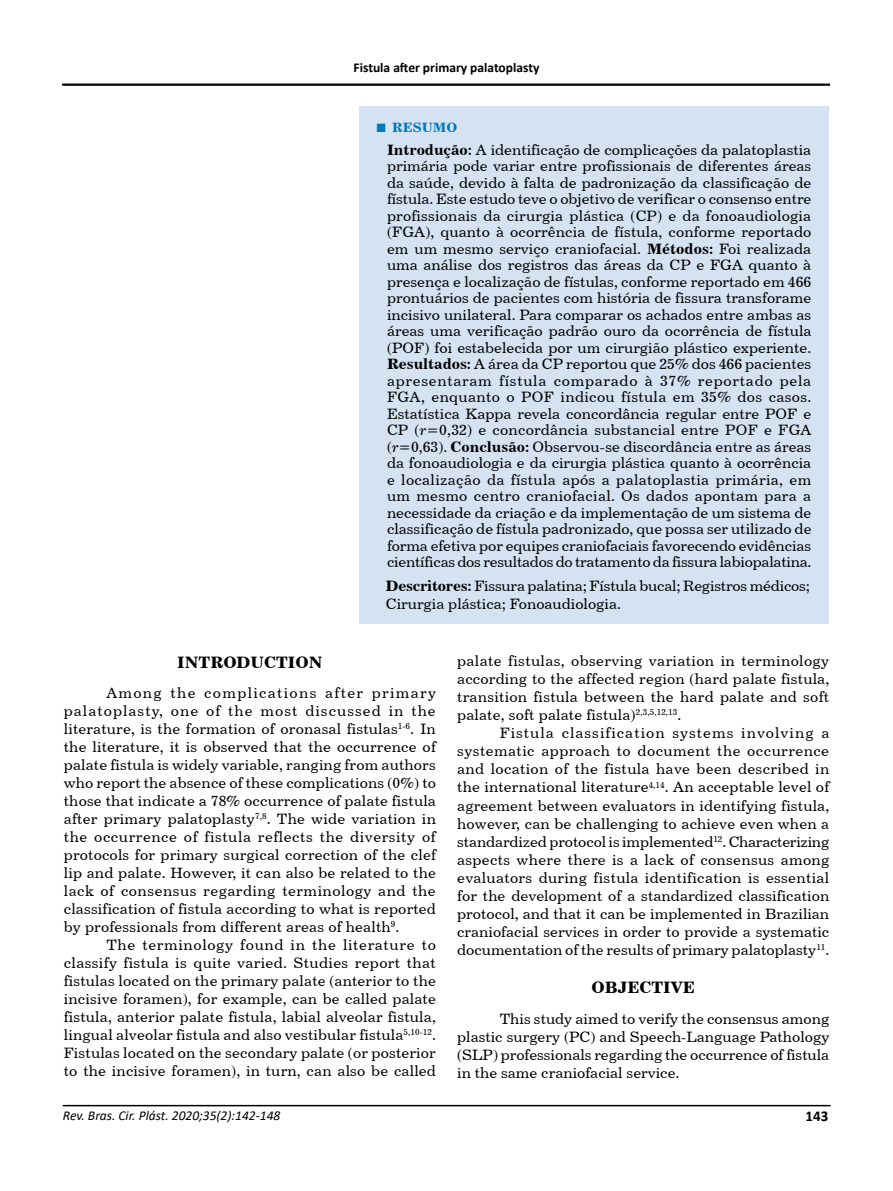
<style>
.page{position:relative;width:893px;height:1191px;background:#fff}
.page>*{position:absolute;margin:0;border:0;box-sizing:border-box;transform-origin:0 0}
.t1{font:16.5px "Century 731 BT Bold A";color:#000}
.t2{font:15px/18px "Century 731 BT Roman A";color:#000;text-align:justify}
.t3{font:700 15px "Calibri";color:#000}
.t4{font:italic 13.5px "Calibri";color:#000}
.t5{font:700 13.5px "Calibri";color:#000}
.t6{font:13.5px "Century 731 BT Bold A";color:#007abb}
.s1{font-family:"Times New Roman";font-weight:700;font-size:18px}
.s2{font-family:"Century 731 BT Bold A"}
.s3{font-family:"Century 731 BT Italic A"}
</style>
<div class="page">
<hr style="left:63px;top:1104px;width:768px;height:2px;background:#000">
<hr style="left:62px;top:84px;width:768px;height:2px;background:#000">
<div style="left:359px;top:106px;width:470px;height:518px;background:#d4e2f1"></div>
<p class="t5" style="left:354px;top:58px;width:187px">Fistula after primary palatoplasty</p>
<p class="t6" style="left:376px;top:119px;width:83px"><span class="s1">■</span> RESUMO</p>
<p class="t2" style="left:387px;top:141px;width:426px;line-height:16.5px"><span class="s2">Introdução:</span> A identificação de complicações da palatoplastia primária pode variar entre profissionais de diferentes áreas da saúde, devido à falta de padronização da classificação de fístula. Este estudo teve o objetivo de verificar o consenso entre profissionais da cirurgia plástica (CP) e da fonoaudiologia (FGA), quanto à ocorrência de fístula, conforme reportado em um mesmo serviço craniofacial. <span class="s2">Métodos:</span> Foi realizada uma análise dos registros das áreas da CP e FGA quanto à presença e localização de fístulas, conforme reportado em 466 prontuários de pacientes com história de fissura transforame incisivo unilateral. Para comparar os achados entre ambas as áreas uma verificação padrão ouro da ocorrência de fístula (POF) foi estabelecida por um cirurgião plástico experiente.<br><span class="s2">Resultados:</span> A área da CP reportou que 25% dos 466 pacientes apresentaram fístula comparado à 37% reportado pela FGA, enquanto o POF indicou fístula em 35% dos casos.<br>Estatística Kappa revela concordância regular entre POF e CP (<span class="s3">r</span>=0,32) e concordância substancial entre POF e FGA (<span class="s3">r</span>=0,63). <span class="s2">Conclusão:</span> Observou-se discordância entre as áreas da fonoaudiologia e da cirurgia plástica quanto à ocorrência e localização da fístula após a palatoplastia primária, em um mesmo centro craniofacial. Os dados apontam para a necessidade da criação e da implementação de um sistema de classificação de fístula padronizado, que possa ser utilizado de forma efetiva por equipes craniofaciais favorecendo evidências científicas dos resultados do tratamento da fissura labiopalatina.</p>
<p class="t2" style="left:386px;top:576px;width:426px"><span class="s2">Descritores:</span> Fissura palatina; Fístula bucal; Registros médicos;<br>Cirurgia plástica; Fonoaudiologia.</p>
<p class="t1" style="left:177px;top:651px;width:147px">INTRODUCTION</p>
<p class="t2" style="left:64px;top:684px;width:374px;text-indent:43px">Among the complications after primary palatoplasty, one of the most discussed in the literature, is the formation of oronasal fistulas<sup>1-6</sup>. In the literature, it is observed that the occurrence of palate fistula is widely variable, ranging from authors who report the absence of these complications (0%) to those that indicate a 78% occurrence of palate fistula after primary palatoplasty<sup>7,8</sup>. The wide variation in the occurrence of fistula reflects the diversity of protocols for primary surgical correction of the clef lip and palate. However, it can also be related to the lack of consensus regarding terminology and the classification of fistula according to what is reported by professionals from different areas of health<sup>9</sup>.</p>
<p class="t2" style="left:64px;top:936px;width:374px;text-indent:43px">The terminology found in the literature to classify fistula is quite varied. Studies report that fistulas located on the primary palate (anterior to the incisive foramen), for example, can be called palate fistula, anterior palate fistula, labial alveolar fistula, lingual alveolar fistula and also vestibular fistula<sup>5,10-12</sup>.<br>Fistulas located on the secondary palate (or posterior to the incisive foramen), in turn, can also be called</p>
<p class="t2" style="left:457px;top:652px;width:374px">palate fistulas, observing variation in terminology according to the affected region (hard palate fistula, transition fistula between the hard palate and soft palate, soft palate fistula)<sup>2,3,5,12,13</sup>.</p>
<p class="t2" style="left:457px;top:724px;width:374px;text-indent:43px">Fistula classification systems involving a systematic approach to document the occurrence and location of the fistula have been described in the international literature<sup>4,14</sup>. An acceptable level of agreement between evaluators in identifying fistula, however, can be challenging to achieve even when a standardized protocol is implemented<sup>12</sup>. Characterizing aspects where there is a lack of consensus among evaluators during fistula identification is essential for the development of a standardized classification protocol, and that it can be implemented in Brazilian craniofacial services in order to provide a systematic documentation of the results of primary palatoplasty<sup>11</sup>.</p>
<p class="t1" style="left:592px;top:977px;width:105px">OBJECTIVE</p>
<p class="t2" style="left:457px;top:1009px;width:374px;text-indent:43px">This study aimed to verify the consensus among plastic surgery (PC) and Speech-Language Pathology (SLP) professionals regarding the occurrence of fistula in the same craniofacial service.</p>
<p class="t4" style="left:63px;top:1105px;width:219px">Rev. Bras. Cir. Plást. 2020;35(2):142-148</p>
<p class="t3" style="left:806px;top:1105px;width:24px">143</p>
</div>
